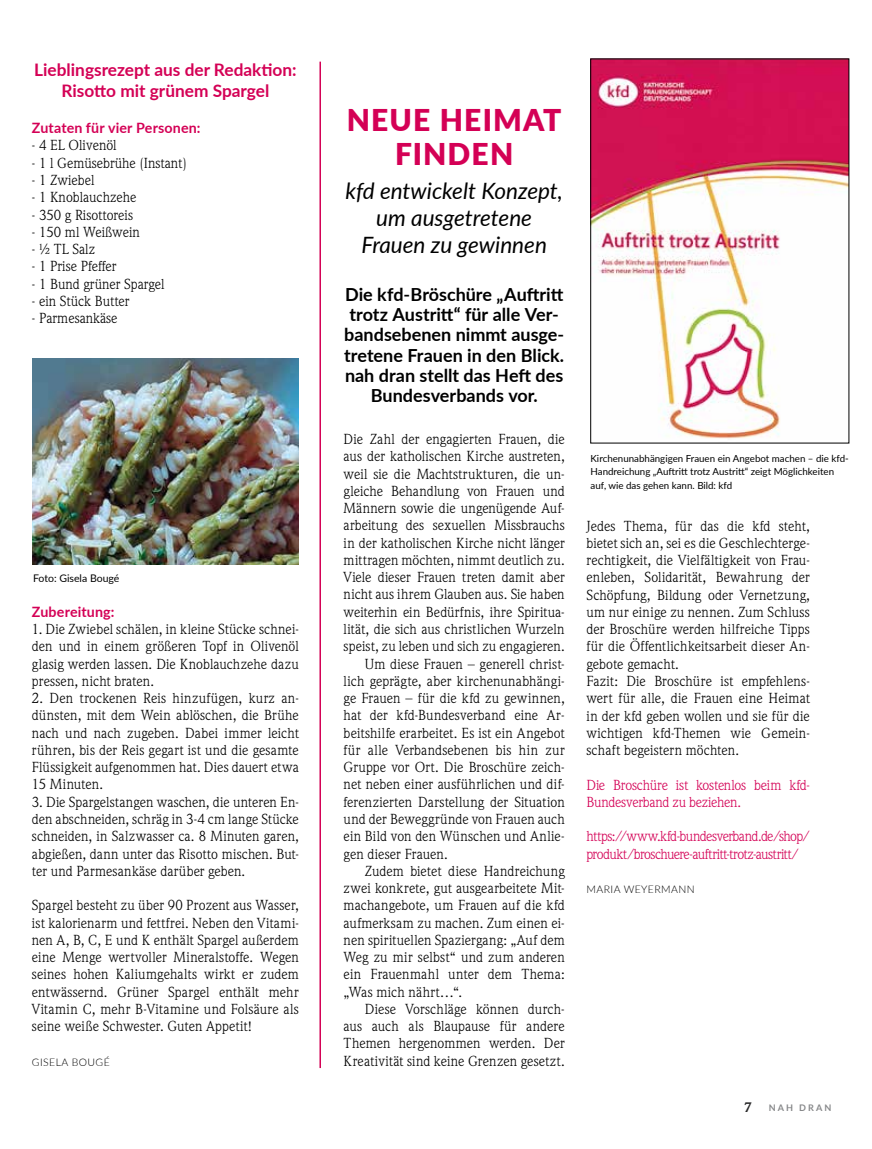
<style>
.page{position:relative;width:872px;height:1149px;background:#fff}
.page>*{position:absolute;margin:0;border:0;box-sizing:border-box;transform-origin:0 0}
.t1{font:900 30px/34.5px "Lato";letter-spacing:.04em;color:#d40055;text-align:center}
.t2{font:italic 22.5px/27px "Lato";color:#000;text-align:center}
.t3{font:700 18px/20.2px "Lato";color:#000;text-align:center}
.t4{font:700 17.25px/21.8px "Lato";color:#d40055;text-align:center}
.t5{font:14.25px/17.2px "Weidemann Std";letter-spacing:.005em;color:#000;text-align:justify}
.t6{font:14.25px/17.2px "Weidemann Std";letter-spacing:-.025em;color:#d40055}
.t7{font:700 14.25px "Lato";letter-spacing:.01em;color:#d40055}
.t8{font:700 13.5px "Weidemann Std";color:#282829}
.t9{font:300 10.5px "Lato";letter-spacing:.04em;color:#000}
.t10{font:10.5px "Lato";color:#000}
.t11{font:9.75px/13.5px "Lato";color:#000}
.t12{font:700 9.15px "Lato";letter-spacing:.225em;color:#87888a}
</style>
<div class="page">
<img style="left:592px;top:61px;width:255px;height:378px">
<div style="left:590px;top:59px;width:259px;height:384px;border:1px solid #000"></div>
<hr style="left:319px;top:62px;width:2px;height:1005px;background:#d40055">
<img style="left:33px;top:358px;width:266px;height:206px">
<p class="t4" style="left:34px;top:58px;width:264px">Lieblingsrezept aus der Redaktion:<br>Risotto mit grünem Spargel</p>
<p class="t7" style="left:32px;top:117px;width:170px">Zutaten für vier Personen:</p>
<p class="t5" style="left:32px;top:136px;width:86px">- 4 EL Olivenöl</p>
<p class="t5" style="left:32px;top:154px;width:156px">- 1 l Gemüsebrühe (Instant)</p>
<p class="t5" style="left:32px;top:171px;width:64px">- 1 Zwiebel</p>
<p class="t5" style="left:32px;top:188px;width:106px">- 1 Knoblauchzehe</p>
<p class="t5" style="left:32px;top:206px;width:103px">- 350 g Risottoreis</p>
<p class="t5" style="left:32px;top:223px;width:110px">- 150 ml Weißwein</p>
<p class="t5" style="left:32px;top:240px;width:65px">- ½ TL Salz</p>
<p class="t5" style="left:32px;top:257px;width:86px">- 1 Prise Pfeffer</p>
<p class="t5" style="left:32px;top:275px;width:134px">- 1 Bund grüner Spargel</p>
<p class="t5" style="left:32px;top:292px;width:99px">- ein Stück Butter</p>
<p class="t5" style="left:32px;top:309px;width:87px">- Parmesankäse</p>
<p class="t10" style="left:33px;top:570px;width:88px">Foto: Gisela Bougé</p>
<p class="t7" style="left:32px;top:601px;width:84px">Zubereitung:</p>
<p class="t5" style="left:32px;top:620px;width:268px">1. Die Zwiebel schälen, in kleine Stücke schnei&shy;den und in einem größeren Topf in Olivenöl glasig werden lassen. Die Knoblauchzehe dazu pressen, nicht braten.</p>
<p class="t5" style="left:32px;top:689px;width:268px">2. Den trockenen Reis hinzufügen, kurz an&shy;dünsten, mit dem Wein ablöschen, die Brühe nach und nach zugeben. Dabei immer leicht rühren, bis der Reis gegart ist und die gesamte Flüssigkeit aufgenommen hat. Dies dauert etwa 15 Minuten.</p>
<p class="t5" style="left:32px;top:792px;width:268px">3. Die Spargelstangen waschen, die unteren En&shy;den abschneiden, schräg in 3-4 cm lange Stücke schneiden, in Salzwasser ca. 8 Minuten garen, abgießen, dann unter das Risotto mischen. But&shy;ter und Parmesankäse darüber geben.</p>
<p class="t5" style="left:32px;top:896px;width:268px">Spargel besteht zu über 90 Prozent aus Wasser, ist kalorienarm und fettfrei. Neben den Vitami&shy;nen A, B, C, E und K enthält Spargel außerdem eine Menge wertvoller Mineralstoffe. Wegen seines hohen Kaliumgehalts wirkt er zudem entwässernd. Grüner Spargel enthält mehr Vitamin C, mehr B-Vitamine und Folsäure als seine weiße Schwester. Guten Appetit!</p>
<p class="t9" style="left:32px;top:1054px;width:79px">GISELA BOUGÉ</p>
<h1 class="t1" style="left:347px;top:101px;width:216px">NEUE HEIMAT<br>FINDEN</h1>
<h2 class="t2" style="left:345px;top:177px;width:219px">kfd entwickelt Konzept, um ausgetretene<br>Frauen zu gewinnen</h2>
<p class="t3" style="left:344px;top:283px;width:221px">Die kfd-Bröschüre „Auftritt trotz Austritt“ für alle Ver&shy;bandsebenen nimmt ausge&shy;tretene Frauen in den Blick. nah dran stellt das Heft des<br>Bundesverbands vor.</p>
<p class="t5" style="left:344px;top:430px;width:222px">Die Zahl der engagierten Frauen, die</p>
<p class="t5" style="left:344px;top:447px;width:222px">aus der katholischen Kirche austreten,</p>
<p class="t5" style="left:344px;top:464px;width:223px">weil sie die Machtstrukturen, die un-</p>
<p class="t5" style="left:344px;top:481px;width:222px">gleiche Behandlung von Frauen und</p>
<p class="t5" style="left:344px;top:499px;width:223px">Männern sowie die ungenügende Auf-</p>
<p class="t5" style="left:344px;top:516px;width:223px">arbeitung des sexuellen Missbrauchs</p>
<p class="t5" style="left:344px;top:533px;width:223px">in der katholischen Kirche nicht länger</p>
<p class="t5" style="left:344px;top:551px;width:223px">mittragen möchten, nimmt deutlich zu.</p>
<p class="t5" style="left:344px;top:568px;width:223px">Viele dieser Frauen treten damit aber</p>
<p class="t5" style="left:344px;top:585px;width:222px">nicht aus ihrem Glauben aus. Sie haben</p>
<p class="t5" style="left:344px;top:602px;width:223px">weiterhin ein Bedürfnis, ihre Spiritua-</p>
<p class="t5" style="left:344px;top:620px;width:222px">lität, die sich aus christlichen Wurzeln</p>
<p class="t5" style="left:344px;top:637px;width:223px">speist, zu leben und sich zu engagieren.</p>
<p class="t5" style="left:365px;top:654px;width:201px">Um diese Frauen – generell christ-</p>
<p class="t5" style="left:344px;top:671px;width:223px">lich geprägte, aber kirchenunabhängi-</p>
<p class="t5" style="left:344px;top:689px;width:222px">ge Frauen – für die kfd zu gewinnen,</p>
<p class="t5" style="left:344px;top:706px;width:223px">hat der kfd-Bundesverband eine Ar-</p>
<p class="t5" style="left:344px;top:723px;width:222px">beitshilfe erarbeitet. Es ist ein Angebot</p>
<p class="t5" style="left:344px;top:740px;width:223px">für alle Verbandsebenen bis hin zur</p>
<p class="t5" style="left:344px;top:758px;width:223px">Gruppe vor Ort. Die Broschüre zeich-</p>
<p class="t5" style="left:344px;top:775px;width:223px">net neben einer ausführlichen und dif-</p>
<p class="t5" style="left:344px;top:792px;width:223px">ferenzierten Darstellung der Situation</p>
<p class="t5" style="left:344px;top:809px;width:223px">und der Beweggründe von Frauen auch</p>
<p class="t5" style="left:344px;top:827px;width:223px">ein Bild von den Wünschen und Anlie-</p>
<p class="t5" style="left:344px;top:844px;width:106px">gen dieser Frauen.</p>
<p class="t5" style="left:365px;top:861px;width:201px">Zudem bietet diese Handreichung</p>
<p class="t5" style="left:344px;top:878px;width:223px">zwei konkrete, gut ausgearbeitete Mit-</p>
<p class="t5" style="left:344px;top:896px;width:222px">machangebote, um Frauen auf die kfd</p>
<p class="t5" style="left:344px;top:913px;width:223px">aufmerksam zu machen. Zum einen ei-</p>
<p class="t5" style="left:344px;top:930px;width:223px">nen spirituellen Spaziergang: „Auf dem</p>
<p class="t5" style="left:344px;top:947px;width:223px">Weg zu mir selbst“ und zum anderen</p>
<p class="t5" style="left:344px;top:965px;width:223px">ein Frauenmahl unter dem Thema:</p>
<p class="t5" style="left:344px;top:982px;width:120px">„Was mich nährt…“.</p>
<p class="t5" style="left:365px;top:999px;width:201px">Diese Vorschläge können durch-</p>
<p class="t5" style="left:344px;top:1016px;width:223px">aus auch als Blaupause für andere</p>
<p class="t5" style="left:344px;top:1034px;width:223px">Themen hergenommen werden. Der</p>
<p class="t5" style="left:344px;top:1051px;width:223px">Kreativität sind keine Grenzen gesetzt.</p>
<p class="t11" style="left:590px;top:451px;width:260px">Kirchenunabhängigen Frauen ein Angebot machen – die kfd-<br>Handreichung „Auftritt trotz Austritt“ zeigt Möglichkeiten auf, wie das gehen kann. Bild: kfd</p>
<p class="t5" style="left:586px;top:516px;width:225px;text-align:left">Jedes Thema, für das die kfd steht, bietet sich an, sei es die Geschlechterge&shy;rechtigkeit, die Vielfältigkeit von Frau&shy;enleben, Solidarität, Bewahrung der Schöpfung, Bildung oder Vernetzung, um nur einige zu nennen. Zum Schluss der Broschüre werden hilfreiche Tipps für die Öffentlichkeitsarbeit dieser An&shy;gebote gemacht.<br>Fazit: Die Broschüre ist empfehlens&shy;wert für alle, die Frauen eine Heimat in der kfd geben wollen und sie für die wichtigen kfd-Themen wie Gemein&shy;schaft begeistern möchten.</p>
<p class="t6" style="left:586px;top:775px;width:225px">Die Broschüre ist kostenlos beim kfd-<br>Bundesverband zu beziehen.</p>
<p class="t6" style="left:586px;top:827px;width:225px">https://www.kfd-bundesverband.de/shop/ produkt/broschuere-auftritt-trotz-austritt/</p>
<p class="t9" style="left:586px;top:881px;width:110px">MARIA WEYERMANN</p>
<p class="t8" style="left:744px;top:1098px;width:9px">7</p>
<p class="t12" style="left:769px;top:1100px;width:64px">NAH DRAN</p>
</div>
